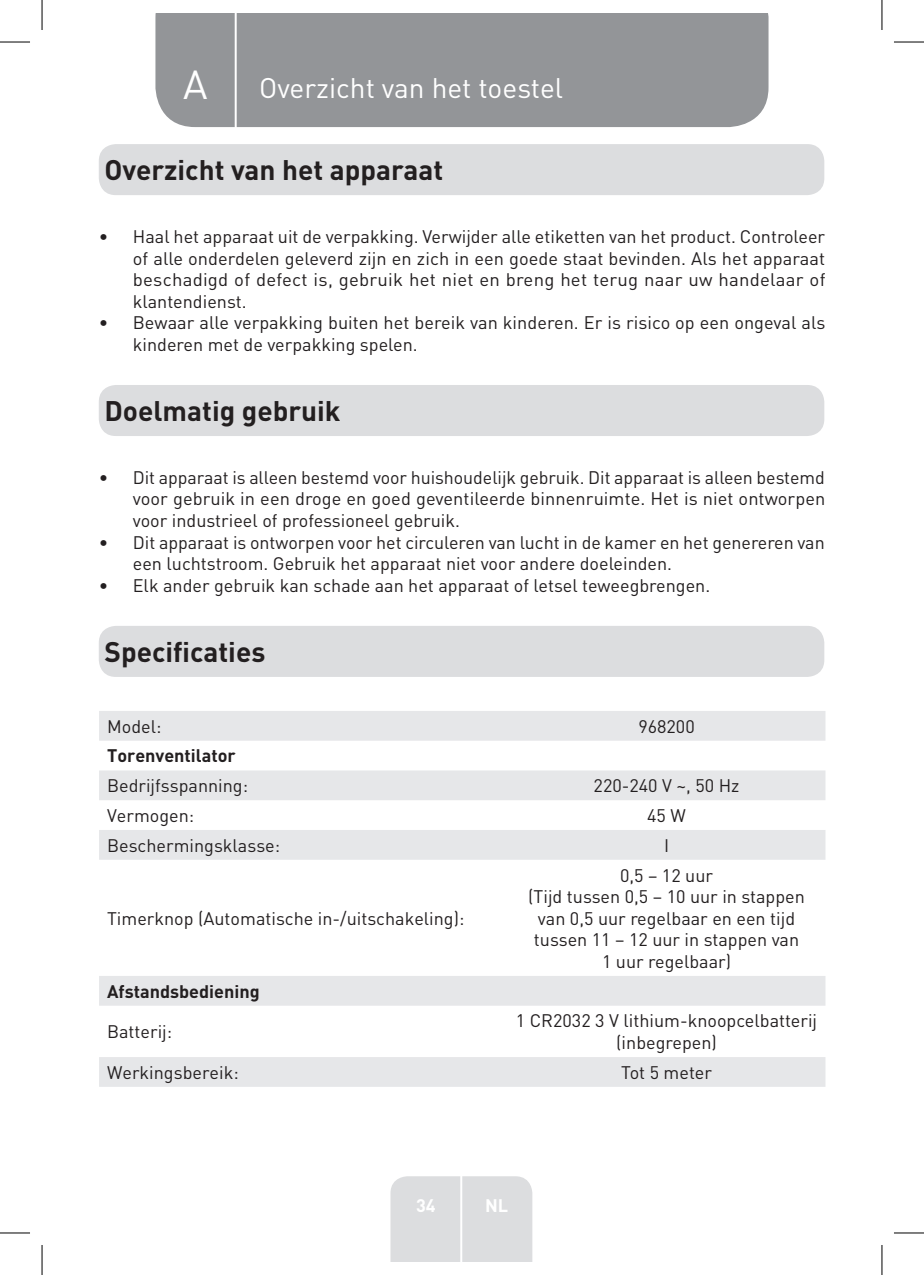
<style>
.page{position:relative;width:924px;height:1275px;background:#fff}
.page>*{position:absolute;margin:0;border:0;box-sizing:border-box;transform-origin:0 0}
.t1{font:40px "DIN Pro";color:#fff}
.Headline-01{font:700 28px "DIN Pro";color:#231f20}
.TitreGauche__gabarit{font:28px "DIN Pro";color:#fff}
.Centre__Table{font:18px/21.6px "DIN Pro";color:#231f20;text-align:justify}
.Left__Table{font:18px "DIN Pro";color:#231f20}
.Left__Table-2{font:700 18px "DIN Pro";color:#231f20}
.t2{font:700 18px "DIN Pro";color:#fff}
</style>
<div class="page">
<div style="left:155px;top:14px;width:613px;height:113px;background:#939598"></div>
<div style="left:390px;top:1176px;width:142px;height:85px;background:#dcdddf"></div>
<hr style="left:460px;top:1153px;width:2px;height:108px;background:#fff">
<hr style="left:234px;top:14px;width:2px;height:116px;background:#fff">
<div style="left:99px;top:385px;width:724px;height:51px;background:#dcdddf;border-radius:17px"></div>
<div style="left:99px;top:626px;width:724px;height:51px;background:#dcdddf;border-radius:17px"></div>
<svg style="left:99px;top:711px;width:726px;height:375px"></svg>
<div style="left:99px;top:144px;width:724px;height:51px;background:#dcdddf;border-radius:17px"></div>
<hr style="left:0;top:42px;width:30px;height:1px;background:#000">
<hr style="left:893px;top:42px;width:30px;height:1px;background:#000">
<hr style="left:0;top:1232px;width:30px;height:1px;background:#000">
<hr style="left:893px;top:1232px;width:30px;height:1px;background:#000">
<hr style="left:42px;top:0;width:1px;height:30px;background:#000">
<hr style="left:42px;top:1245px;width:1px;height:30px;background:#000">
<hr style="left:881px;top:0;width:1px;height:30px;background:#000">
<hr style="left:881px;top:1245px;width:1px;height:30px;background:#000">
<p class="t1" style="left:183px;top:57px;width:26px">A</p>
<p class="TitreGauche__gabarit" style="left:259px;top:69px;width:305px">Overzicht van het toestel</p>
<p class="Headline-01" style="left:104px;top:151px;width:340px">Overzicht van het apparaat</p>
<p class="Centre__Table" style="left:133px;top:225px;width:693px;text-indent:-34px">• Haal het apparaat uit de verpakking. Verwijder alle etiketten van het product. Controleer of alle onderdelen geleverd zijn en zich in een goede staat bevinden. Als het apparaat beschadigd of defect is, gebruik het niet en breng het terug naar uw handelaar of klantendienst.</p>
<p class="Centre__Table" style="left:133px;top:311px;width:693px;text-indent:-34px">• Bewaar alle verpakking buiten het bereik van kinderen. Er is risico op een ongeval als kinderen met de verpakking spelen.</p>
<p class="Headline-01" style="left:104px;top:392px;width:237px">Doelmatig gebruik</p>
<p class="Centre__Table" style="left:133px;top:466px;width:693px;text-indent:-34px">• Dit apparaat is alleen bestemd voor huishoudelijk gebruik. Dit apparaat is alleen bestemd voor gebruik in een droge en goed geventileerde binnenruimte. Het is niet ontworpen voor industrieel of professioneel gebruik.</p>
<p class="Centre__Table" style="left:133px;top:530px;width:693px;text-indent:-34px">• Dit apparaat is ontworpen voor het circuleren van lucht in de kamer en het genereren van een luchtstroom. Gebruik het apparaat niet voor andere doeleinden.</p>
<p class="Centre__Table" style="left:99px;top:574px;width:612px">• Elk ander gebruik kan schade aan het apparaat of letsel teweegbrengen.</p>
<p class="Headline-01" style="left:104px;top:633px;width:162px">Specificaties</p>
<p class="Left__Table" style="left:107px;top:714px;width:56px">Model:</p>
<p class="Centre__Table" style="left:638px;top:714px;width:58px">968200</p>
<p class="Left__Table-2" style="left:107px;top:743px;width:130px">Torenventilator</p>
<p class="Left__Table" style="left:107px;top:773px;width:142px">Bedrijfsspanning:</p>
<p class="Centre__Table" style="left:593px;top:774px;width:147px">220-240 V ~, 50 Hz</p>
<p class="Left__Table" style="left:107px;top:803px;width:89px">Vermogen:</p>
<p class="Centre__Table" style="left:647px;top:804px;width:40px">45 W</p>
<p class="Left__Table" style="left:107px;top:833px;width:174px">Beschermingsklasse:</p>
<p class="Centre__Table" style="left:663px;top:833px;width:7px">I</p>
<p class="Left__Table" style="left:107px;top:906px;width:359px">Timerknop (Automatische in-/uitschakeling):</p>
<p class="Centre__Table" style="left:619px;top:863px;width:94px">0,5 – 12 uur</p>
<p class="Centre__Table" style="left:528px;top:885px;width:278px;text-align:center">(Tijd tussen 0,5 – 10 uur in stappen van 0,5 uur regelbaar en een tijd tussen 11 – 12 uur in stappen van<br>1 uur regelbaar)</p>
<p class="Left__Table-2" style="left:107px;top:979px;width:154px">Afstandsbediening</p>
<p class="Left__Table" style="left:107px;top:1019px;width:67px">Batterij:</p>
<p class="Centre__Table" style="left:515px;top:1009px;width:302px;text-align:center">1 CR2032 3 V lithium-knoopcelbatterij (inbegrepen)</p>
<p class="Left__Table" style="left:107px;top:1060px;width:133px">Werkingsbereik:</p>
<p class="Centre__Table" style="left:621px;top:1060px;width:92px">Tot 5 meter</p>
<p class="t2" style="left:416px;top:1192px;width:21px">34</p>
<p class="t2" style="left:485px;top:1192px;width:25px">NL</p>
</div>
